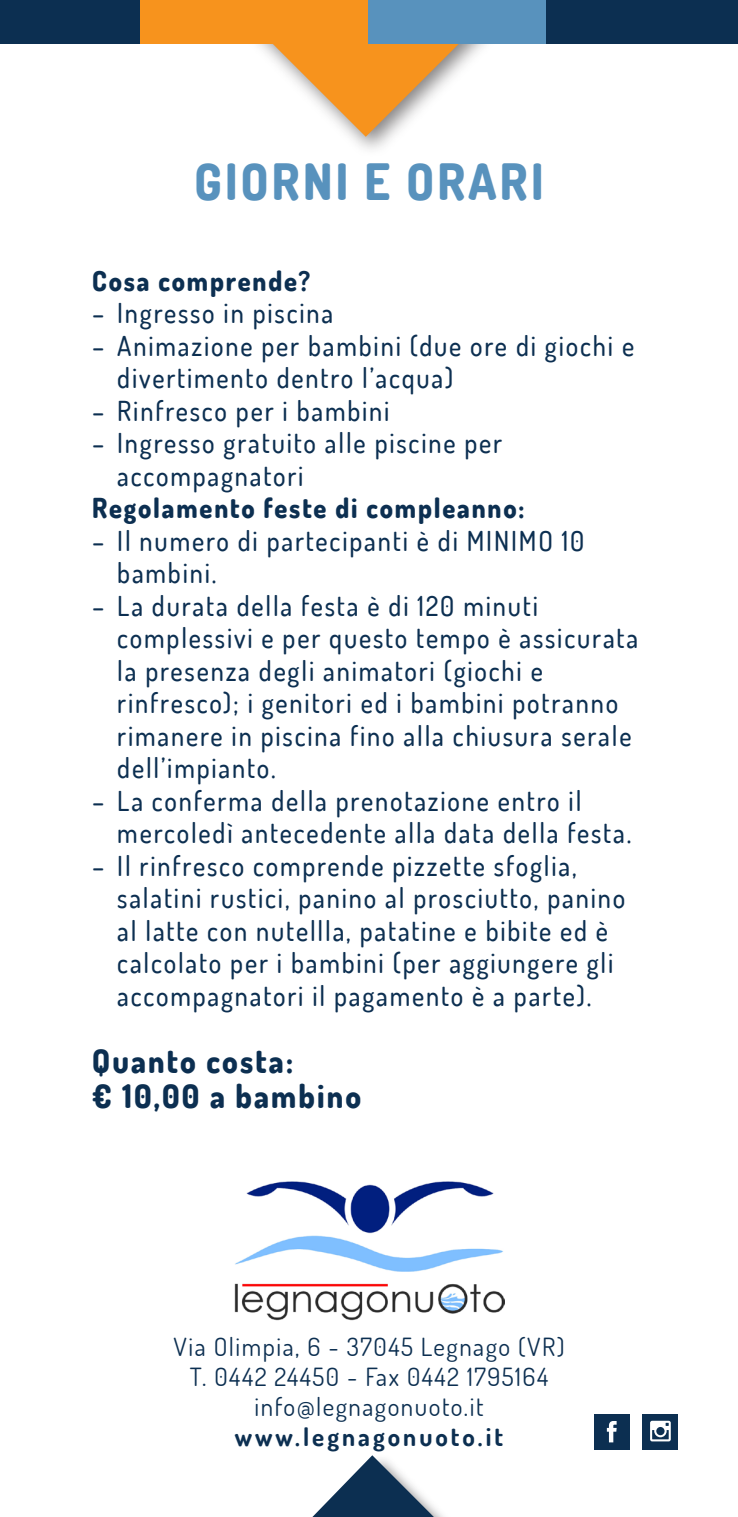
<style>
.page{position:relative;width:738px;height:1517px;background:#fff}
.page>*{position:absolute;margin:0;border:0;box-sizing:border-box;transform-origin:0 0}
.t1{font:800 50px "Dosis";letter-spacing:.07em;color:#5892bd;scale:.95 1}
.t2{font:800 32.5px "Dosis";letter-spacing:.07em;color:#0c2f51;scale:.95 1}
.t3{font:500 27.5px "Dosis";letter-spacing:.07em;color:#0c2f51;scale:.95 1}
.t4{font:800 27.5px "Dosis";letter-spacing:.07em;color:#0c2f51;scale:.95 1}
.t5{font:25px "Dosis";letter-spacing:.06em;color:#0c2f51}
.t6{font:700 25px "Dosis";letter-spacing:.12em;color:#0c2f51}
</style>
<div class="page">
<svg style="left:258px;top:44px;width:227px;height:93px"></svg>
<div style="left:306px;top:0;width:431px;height:44px;background:#5892bd"></div>
<div style="left:546px;top:0;width:191px;height:44px;background:#0c2f51"></div>
<div style="left:0;top:0;width:242px;height:44px;background:#0c2f51"></div>
<div style="left:140px;top:0;width:227px;height:44px;background:#f7931d"></div>
<svg style="left:312px;top:1455px;width:121px;height:62px"></svg>
<img style="left:234px;top:1181px;width:270px;height:139px">
<div style="left:593px;top:1414px;width:36px;height:35px;background:#0c2f51"></div>
<svg style="left:606px;top:1421px;width:10px;height:21px"></svg>
<div style="left:641px;top:1413px;width:36px;height:36px;background:#0c2f51"></div>
<svg style="left:650px;top:1420px;width:20px;height:21px"></svg>
<p class="t1" style="left:194px;top:150px;width:369px">GIORNI E ORARI</p>
<p class="t4" style="left:92px;top:263px;width:231px">Cosa comprende?</p>
<p class="t3" style="left:92px;top:295px;width:255px">– Ingresso in piscina</p>
<p class="t3" style="left:92px;top:327px;width:571px">– Animazione per bambini (due ore di giochi e</p>
<p class="t3" style="left:117px;top:360px;width:355px">divertimento dentro l’acqua)</p>
<p class="t3" style="left:92px;top:392px;width:314px">– Rinfresco per i bambini</p>
<p class="t3" style="left:92px;top:425px;width:433px">– Ingresso gratuito alle piscine per</p>
<p class="t3" style="left:117px;top:457px;width:197px">accompagnatori</p>
<p class="t4" style="left:92px;top:490px;width:456px">Regolamento feste di compleanno:</p>
<p class="t3" style="left:92px;top:522px;width:519px">– Il numero di partecipanti è di MINIMO 10</p>
<p class="t3" style="left:117px;top:555px;width:106px">bambini.</p>
<p class="t3" style="left:92px;top:587px;width:470px">– La durata della festa è di 120 minuti</p>
<p class="t3" style="left:117px;top:620px;width:549px">complessivi e per questo tempo è assicurata</p>
<p class="t3" style="left:117px;top:652px;width:449px">la presenza degli animatori (giochi e</p>
<p class="t3" style="left:117px;top:685px;width:528px">rinfresco); i genitori ed i bambini potranno</p>
<p class="t3" style="left:117px;top:717px;width:542px">rimanere in piscina fino alla chiusura serale</p>
<p class="t3" style="left:117px;top:750px;width:168px">dell’impianto.</p>
<p class="t3" style="left:92px;top:782px;width:516px">– La conferma della prenotazione entro il</p>
<p class="t3" style="left:117px;top:815px;width:542px">mercoledì antecedente alla data della festa.</p>
<p class="t3" style="left:92px;top:847px;width:511px">– Il rinfresco comprende pizzette sfoglia,</p>
<p class="t3" style="left:117px;top:880px;width:535px">salatini rustici, panino al prosciutto, panino</p>
<p class="t3" style="left:117px;top:912px;width:518px">al latte con nutellla, patatine e bibite ed è</p>
<p class="t3" style="left:117px;top:945px;width:523px">calcolato per i bambini (per aggiungere gli</p>
<p class="t3" style="left:117px;top:977px;width:500px">accompagnatori il pagamento è a parte).</p>
<p class="t2" style="left:92px;top:1040px;width:213px">Quanto costa:</p>
<p class="t2" style="left:92px;top:1075px;width:284px">€ 10,00 a bambino</p>
<p class="t5" style="left:173px;top:1330px;width:392px">Via Olimpia, 6 - 37045 Legnago (VR)</p>
<p class="t5" style="left:190px;top:1360px;width:359px">T. 0442 24450 - Fax 0442 1795164</p>
<p class="t5" style="left:254px;top:1390px;width:230px">info@legnagonuoto.it</p>
<p class="t6" style="left:235px;top:1421px;width:269px">www.legnagonuoto.it</p>
</div>
